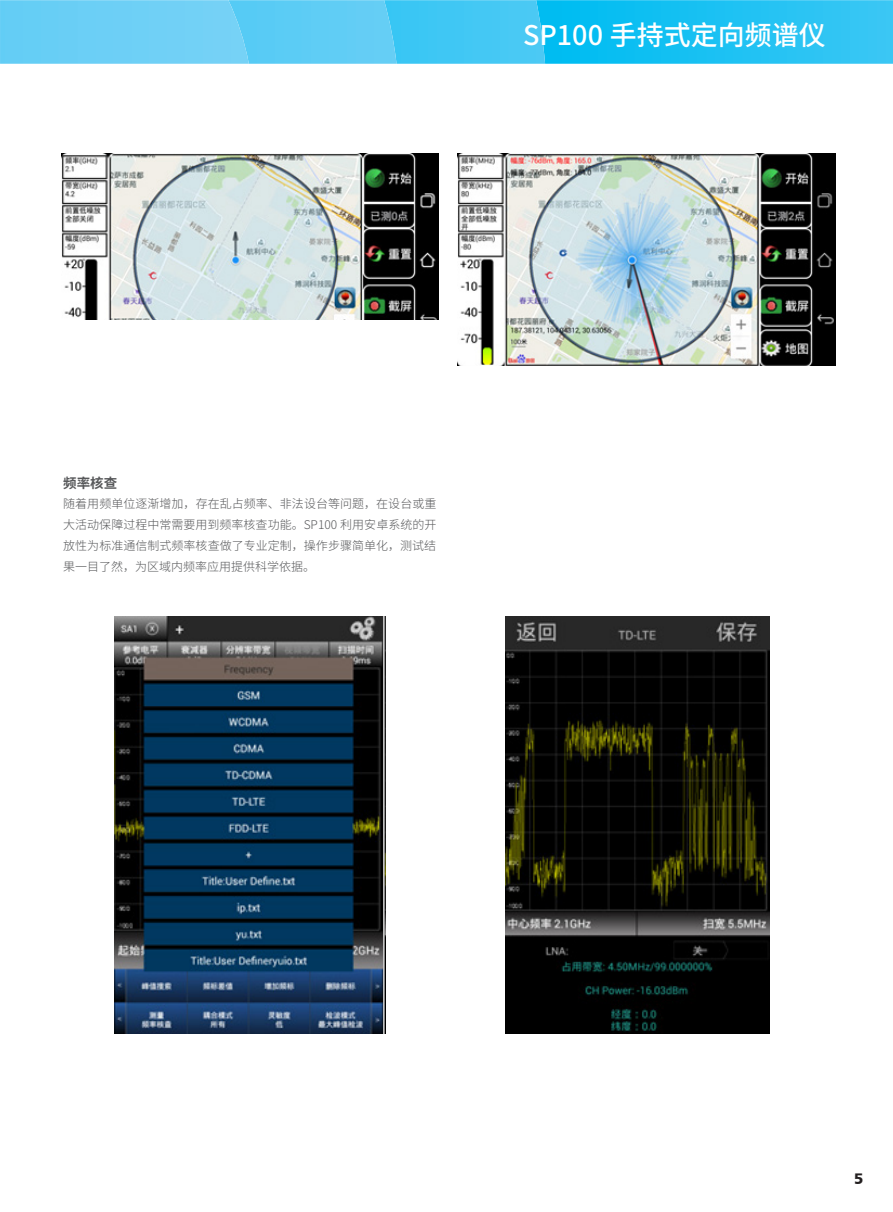
<style>
.page{position:relative;width:893px;height:1212px;background:#fff}
.page>*{position:absolute;margin:0;border:0;box-sizing:border-box;transform-origin:0 0}
.t1{font:500 27px "Source Han Sans SC";color:#fff}
.t2{font:900 15px "Frutiger CE";color:#231f20}
.t3{font:700 13.5px "Source Han Sans SC";color:#57585a}
.t4{font:300 12px/21px "Source Han Sans SC";letter-spacing:.005em;color:#57585a;text-align:justify}
</style>
<div class="page">
<img style="left:545px;top:0;width:348px;height:64px">
<img style="left:397px;top:0;width:148px;height:64px">
<img style="left:249px;top:0;width:148px;height:64px">
<img style="left:0;top:0;width:249px;height:64px">
<img style="left:61px;top:154px;width:377px;height:165px">
<img style="left:457px;top:154px;width:378px;height:211px">
<img style="left:115px;top:616px;width:270px;height:418px">
<img style="left:505px;top:616px;width:264px;height:418px">
<h1 class="t1" style="left:523px;top:19px;width:304px">SP100 手持式定向频谱仪</h1>
<p class="t3" style="left:63px;top:476px;width:56px">频率核查</p>
<p class="t4" style="left:63px;top:493px;width:375px">随着用频单位逐渐增加，存在乱占频率、非法设台等问题，在设台或重大活动保障过程中常需要用到频率核查功能。SP100 利用安卓系统的开放性为标准通信制式频率核查做了专业定制，操作步骤简单化，测试结果一目了然，为区域内频率应用提供科学依据。</p>
<p class="t2" style="left:854px;top:1170px;width:11px">5</p>
</div>
